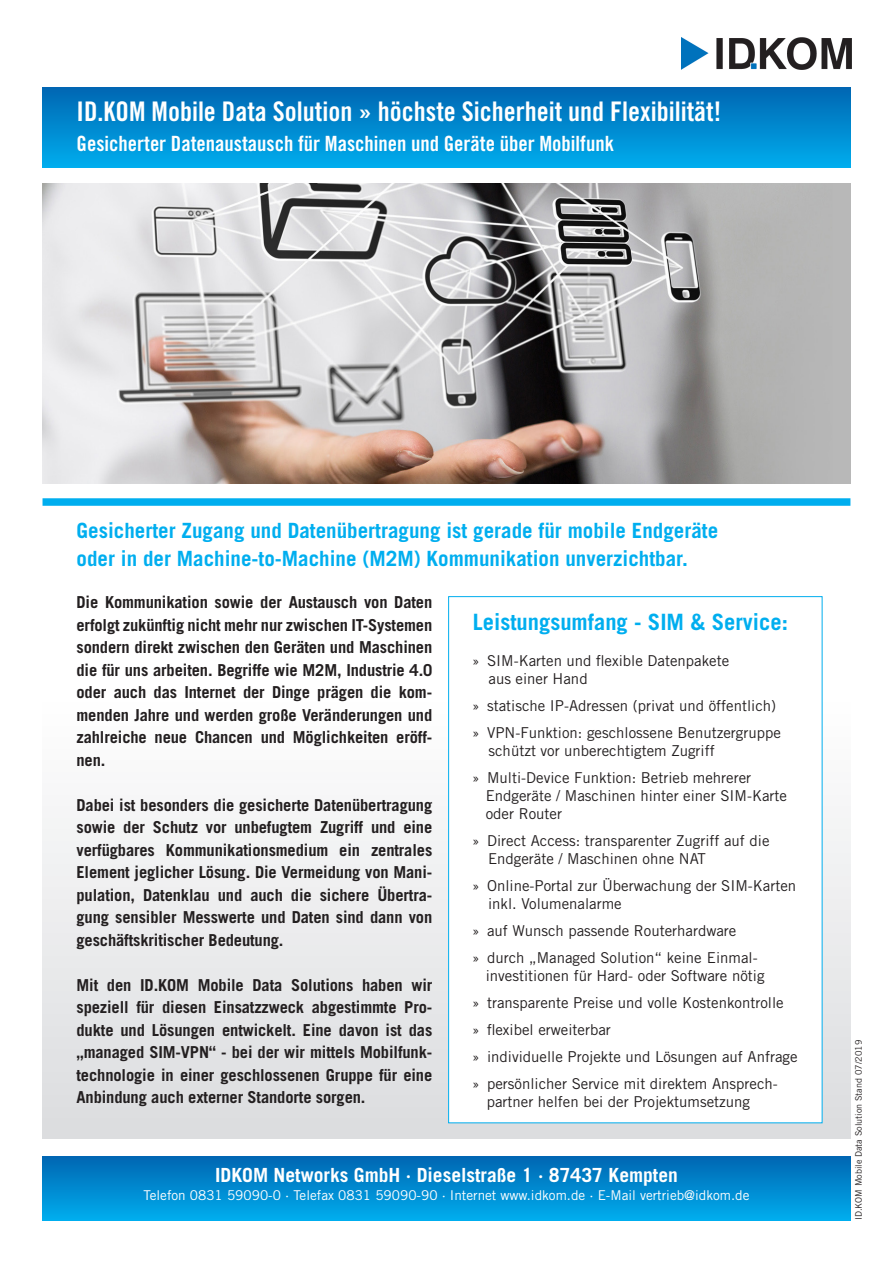
<style>
.page{position:relative;width:893px;height:1263px;background:#fff}
.page>*{position:absolute;margin:0;border:0;box-sizing:border-box;transform-origin:0 0}
.t1{font:27px "Trade Gothic LT Std Bd Cn 20";color:#fff}
.t2{font:700 22.5px "Trade Gothic LT Std";color:#00aeef}
.t3{font:700 21px "Trade Gothic LT Std";color:#00aeef}
.t4{font:21px "Trade Gothic LT Std Bd Cn 20";color:#fff}
.t5{font:700 19.5px "Trade Gothic LT Std";color:#fff}
.t6{font:700 16.5px/22.5px "Trade Gothic LT Std";letter-spacing:-.01em;color:#231f20;text-align:justify}
.t7{font:15px/18px "Trade Gothic LT Std";color:#231f20}
.t8{font:13.5px "Trade Gothic LT Std";color:#fff}
.t9{font:9px "Trade Gothic LT Std";color:#231f20}
</style>
<div class="page">
<div style="left:42px;top:87px;width:808px;height:81px;background:linear-gradient(to bottom,#0066b2,#00adee)"></div>
<div style="left:42px;top:1156px;width:808px;height:64px;background:linear-gradient(to bottom,#0065b1,#00aced)"></div>
<img style="left:682px;top:38px;width:170px;height:32px">
<div style="left:42px;top:689px;width:808px;height:449px;background:linear-gradient(to bottom,#fff,#dadcde)"></div>
<div style="left:43px;top:498px;width:807px;height:8px;background:#00aeef"></div>
<div style="left:448px;top:596px;width:374px;height:527px;background:#fff;border:1px solid #00aeef"></div>
<img style="left:43px;top:183px;width:807px;height:301px">
<p class="t1" style="left:77px;top:95px;width:646px">ID.KOM Mobile Data Solution » höchste Sicherheit und Flexibilität!</p>
<p class="t4" style="left:77px;top:131px;width:539px">Gesicherter Datenaustausch für Maschinen und Geräte über Mobilfunk</p>
<p class="t3" style="left:77px;top:517px;width:643px">Gesicherter Zugang und Datenübertragung ist gerade für mobile Endgeräte</p>
<p class="t3" style="left:77px;top:546px;width:613px">oder in der Machine-to-Machine (M2M) Kommunikation unverzichtbar.</p>
<p class="t6" style="left:77px;top:591px;width:357px">Die Kommunikation sowie der Austausch von Daten erfolgt zukünftig nicht mehr nur zwischen IT-Systemen sondern direkt zwischen den Geräten und Maschinen die für uns arbeiten. Begriffe wie M2M, Industrie 4.0 oder auch das Internet der Dinge prägen die kom&shy;menden Jahre und werden große Veränderungen und zahlreiche neue Chancen und Möglichkeiten eröff&shy;nen.</p>
<p class="t6" style="left:77px;top:793px;width:357px">Dabei ist besonders die gesicherte Datenübertragung sowie der Schutz vor unbefugtem Zugriff und eine verfügbares Kommunikationsmedium ein zentrales Element jeglicher Lösung. Die Vermeidung von Mani&shy;pulation, Datenklau und auch die sichere Übertra&shy;gung sensibler Messwerte und Daten sind dann von geschäftskritischer Bedeutung.</p>
<p class="t6" style="left:77px;top:973px;width:357px">Mit den ID.KOM Mobile Data Solutions haben wir speziell für diesen Einsatzzweck abgestimmte Pro&shy;dukte und Lösungen entwickelt. Eine davon ist das „managed SIM-VPN“ - bei der wir mittels Mobilfunk&shy;technologie in einer geschlossenen Gruppe für eine Anbindung auch externer Standorte sorgen.</p>
<p class="t2" style="left:473px;top:608px;width:317px">Leistungsumfang - SIM &amp; Service:</p>
<p class="t7" style="left:488px;top:652px;width:242px;text-indent:-16px">» SIM-Karten und flexible Datenpakete aus einer Hand</p>
<p class="t7" style="left:472px;top:697px;width:306px">» statische IP-Adressen (privat und öffentlich)</p>
<p class="t7" style="left:488px;top:724px;width:294px;text-indent:-16px">» VPN-Funktion: geschlossene Benutzergruppe schützt vor unberechtigtem Zugriff</p>
<p class="t7" style="left:486px;top:769px;width:303px;text-indent:-14px">» Multi-Device Funktion: Betrieb mehrerer<br>Endgeräte / Maschinen hinter einer SIM-Karte oder Router</p>
<p class="t7" style="left:488px;top:832px;width:283px;text-indent:-16px">» Direct Access: transparenter Zugriff auf die<br>Endgeräte / Maschinen ohne NAT</p>
<p class="t7" style="left:488px;top:877px;width:310px;text-indent:-16px">» Online-Portal zur Überwachung der SIM-Karten inkl. Volumenalarme</p>
<p class="t7" style="left:472px;top:922px;width:266px">» auf Wunsch passende Routerhardware</p>
<p class="t7" style="left:486px;top:949px;width:280px;text-indent:-14px">» durch „Managed Solution“ keine Einmal&shy;investitionen für Hard- oder Software nötig</p>
<p class="t7" style="left:472px;top:994px;width:313px">» transparente Preise und volle Kostenkontrolle</p>
<p class="t7" style="left:472px;top:1021px;width:140px">» flexibel erweiterbar</p>
<p class="t7" style="left:472px;top:1048px;width:327px">» individuelle Projekte und Lösungen auf Anfrage</p>
<p class="t7" style="left:487px;top:1075px;width:293px;text-indent:-15px">» persönlicher Service mit direktem Ansprech&shy;partner helfen bei der Projektumsetzung</p>
<p class="t5" style="left:215px;top:1163px;width:464px">IDKOM Networks GmbH · Dieselstraße 1 · 87437 Kempten</p>
<p class="t8" style="left:143px;top:1187px;width:607px">Telefon 0831 59090-0 · Telefax 0831 59090-90 · Internet www.idkom.de · E-Mail vertrieb@idkom.de</p>
<p class="t9" style="left:853px;top:1220px;width:182px;rotate:-90deg">ID.KOM Mobile Data Solution Stand 07/2019</p>
</div>
